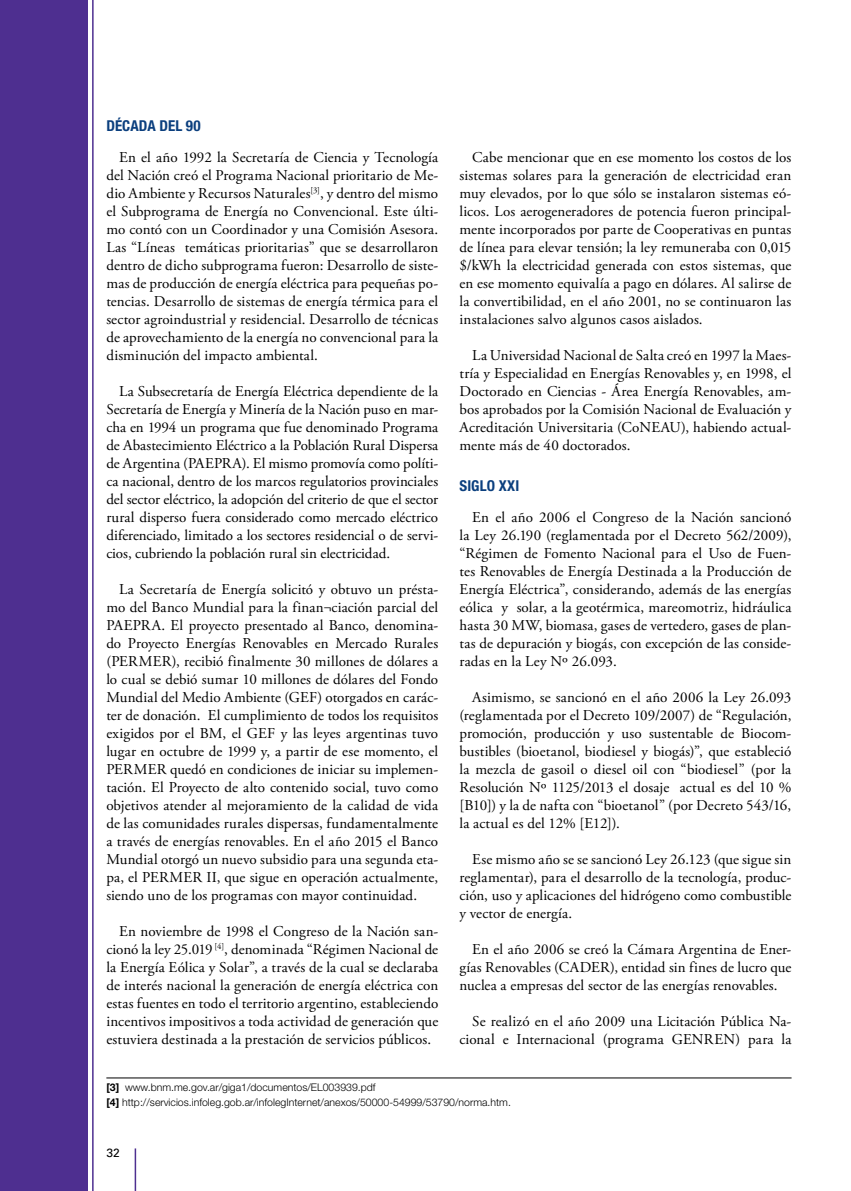
<style>
.page{position:relative;width:851px;height:1191px;background:#fff}
.page>*{position:absolute;margin:0;border:0;box-sizing:border-box;transform-origin:0 0}
.t1{font:15px/18px "Adobe Garamond Pro";letter-spacing:.005em;color:#000;text-align:justify}
.t2{font:700 condensed 15px "Helvetica Neue LT Std";letter-spacing:.01em;color:#0b3f7e}
.t3{font:12px "Univers LT Std";color:#000}
.t4{font:300 10.5px/15px "Helvetica Neue LT Std";color:#000}
.s1{font-weight:700}
</style>
<div class="page">
<hr style="left:92px;top:0;width:2px;height:1191px;background:#4e2f90">
<div style="left:0;top:0;width:88px;height:1191px;background:#4e2f90"></div>
<hr style="left:135px;top:1148px;width:1px;height:43px;background:#4e2f90">
<hr style="left:106px;top:1077px;width:685px;height:1px;background:#000">
<p class="t2" style="left:106px;top:116px;width:26px">DÉCADA</p>
<p class="t2" style="left:159px;top:116px;width:43px">DEL 90</p>
<p class="t1" style="left:106px;top:149px;width:333px;text-indent:13px">En el año 1992 la Secretaría de Ciencia y Tecnología del Nación creó el Programa Nacional prioritario de Me&shy;dio Ambiente y Recursos Naturales<sup>[3]</sup>, y dentro del mismo el Subprograma de Energía no Convencional. Este últi&shy;mo contó con un Coordinador y una Comisión Asesora.<br>Las “Líneas temáticas prioritarias” que se desarrollaron dentro de dicho subprograma fueron: Desarrollo de siste&shy;mas de producción de energía eléctrica para pequeñas po&shy;tencias. Desarrollo de sistemas de energía térmica para el sector agroindustrial y residencial. Desarrollo de técnicas de aprovechamiento de la energía no convencional para la disminución del impacto ambiental.</p>
<p class="t1" style="left:106px;top:383px;width:333px;text-indent:13px">La Subsecretaría de Energía Eléctrica dependiente de la Secretaría de Energía y Minería de la Nación puso en mar&shy;cha en 1994 un programa que fue denominado Programa de Abastecimiento Eléctrico a la Población Rural Dispersa de Argentina (PAEPRA). El mismo promovía como políti&shy;ca nacional, dentro de los marcos regulatorios provinciales del sector eléctrico, la adopción del criterio de que el sector rural disperso fuera considerado como mercado eléctrico diferenciado, limitado a los sectores residencial o de servi&shy;cios, cubriendo la población rural sin electricidad.</p>
<p class="t1" style="left:106px;top:581px;width:333px;text-indent:13px">La Secretaría de Energía solicitó y obtuvo un présta&shy;mo del Banco Mundial para la finan¬ciación parcial del PAEPRA. El proyecto presentado al Banco, denomina&shy;do Proyecto Energías Renovables en Mercado Rurales (PERMER), recibió finalmente 30 millones de dólares a lo cual se debió sumar 10 millones de dólares del Fondo Mundial del Medio Ambiente (GEF) otorgados en carác&shy;ter de donación. El cumplimiento de todos los requisitos exigidos por el BM, el GEF y las leyes argentinas tuvo lugar en octubre de 1999 y, a partir de ese momento, el PERMER quedó en condiciones de iniciar su implemen&shy;tación. El Proyecto de alto contenido social, tuvo como objetivos atender al mejoramiento de la calidad de vida de las comunidades rurales dispersas, fundamentalmente a través de energías renovables. En el año 2015 el Banco Mundial otorgó un nuevo subsidio para una segunda eta&shy;pa, el PERMER II, que sigue en operación actualmente, siendo uno de los programas con mayor continuidad.</p>
<p class="t1" style="left:106px;top:923px;width:333px;text-indent:13px">En noviembre de 1998 el Congreso de la Nación san&shy;cionó la ley 25.019 <sup>[4]</sup>, denominada “Régimen Nacional de la Energía Eólica y Solar”, a través de la cual se declaraba de interés nacional la generación de energía eléctrica con estas fuentes en todo el territorio argentino, estableciendo incentivos impositivos a toda actividad de generación que estuviera destinada a la prestación de servicios públicos.</p>
<p class="t1" style="left:459px;top:149px;width:333px;text-indent:13px">Cabe mencionar que en ese momento los costos de los sistemas solares para la generación de electricidad eran muy elevados, por lo que sólo se instalaron sistemas eó&shy;licos. Los aerogeneradores de potencia fueron principal&shy;mente incorporados por parte de Cooperativas en puntas de línea para elevar tensión; la ley remuneraba con 0,015 $/kWh la electricidad generada con estos sistemas, que en ese momento equivalía a pago en dólares. Al salirse de la convertibilidad, en el año 2001, no se continuaron las instalaciones salvo algunos casos aislados.</p>
<p class="t1" style="left:459px;top:347px;width:333px;text-indent:13px">La Universidad Nacional de Salta creó en 1997 la Maes&shy;tría y Especialidad en Energías Renovables y, en 1998, el Doctorado en Ciencias - Área Energía Renovables, am&shy;bos aprobados por la Comisión Nacional de Evaluación y Acreditación Universitaria (CoNEAU), habiendo actual&shy;mente más de 40 doctorados.</p>
<p class="t2" style="left:459px;top:476px;width:61px">SIGLO XXI</p>
<p class="t1" style="left:459px;top:509px;width:333px;text-indent:13px">En el año 2006 el Congreso de la Nación sancionó la Ley 26.190 (reglamentada por el Decreto 562/2009), “Régimen de Fomento Nacional para el Uso de Fuen&shy;tes Renovables de Energía Destinada a la Producción de Energía Eléctrica”, considerando, además de las energías eólica y solar, a la geotérmica, mareomotriz, hidráulica hasta 30 MW, biomasa, gases de vertedero, gases de plan&shy;tas de depuración y biogás, con excepción de las conside&shy;radas en la Ley Nº 26.093.</p>
<p class="t1" style="left:459px;top:689px;width:333px;text-indent:13px">Asimismo, se sancionó en el año 2006 la Ley 26.093 (reglamentada por el Decreto 109/2007) de “Regulación, promoción, producción y uso sustentable de Biocom&shy;bustibles (bioetanol, biodiesel y biogás)”, que estableció la mezcla de gasoil o diesel oil con “biodiesel” (por la Resolución Nº 1125/2013 el dosaje actual es del 10 % [B10]) y la de nafta con “bioetanol” (por Decreto 543/16, la actual es del 12% [E12]).</p>
<p class="t1" style="left:459px;top:851px;width:333px;text-indent:13px">Ese mismo año se se sancionó Ley 26.123 (que sigue sin reglamentar), para el desarrollo de la tecnología, produc&shy;ción, uso y aplicaciones del hidrógeno como combustible y vector de energía.</p>
<p class="t1" style="left:459px;top:941px;width:333px;text-indent:13px">En el año 2006 se creó la Cámara Argentina de Ener&shy;gías Renovables (CADER), entidad sin fines de lucro que nuclea a empresas del sector de las energías renovables.</p>
<p class="t1" style="left:459px;top:1013px;width:333px;text-align:right">Se realizó en el año 2009 una Licitación Pública Na&shy;cional e Internacional (programa GENREN) para la</p>
<p class="t4" style="left:106px;top:1079px;width:406px"><span class="s1">[3]</span> www.bnm.me.gov.ar/giga1/documentos/EL003939.pdf<br><span class="s1">[4]</span> http://servicios.infoleg.gob.ar/infolegInternet/anexos/50000-54999/53790/norma.htm.</p>
<p class="t3" style="left:106px;top:1145px;width:15px">32</p>
</div>
